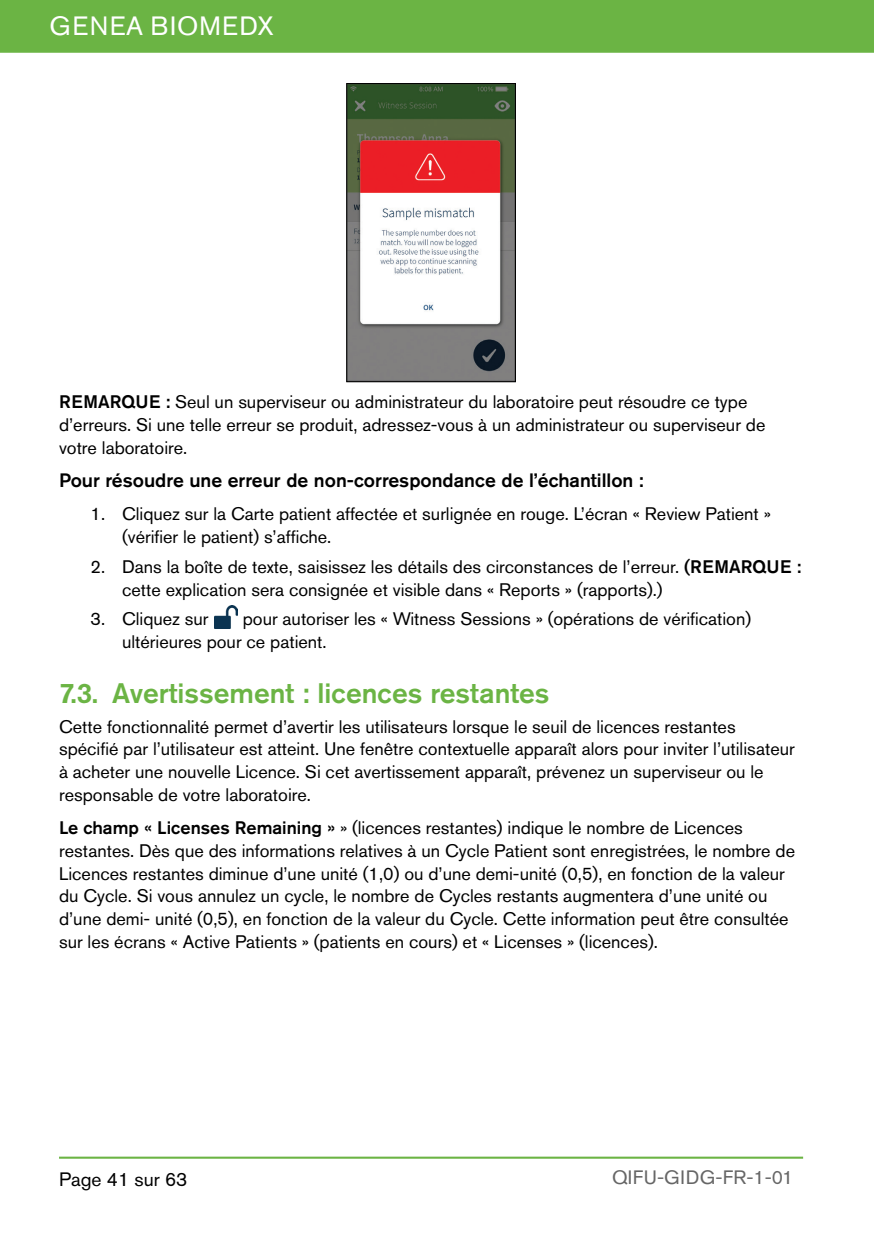
<style>
.page{position:relative;width:874px;height:1241px;background:#fff}
.page>*{position:absolute;margin:0;border:0;box-sizing:border-box;transform-origin:0 0}
.t1{font:500 28px "Akzidenz Grotesk Std";color:#6bb444}
.t2{font:26.25px "Akzidenz Grotesk Std";letter-spacing:.055em;color:#fff}
.t3{font:500 19.25px "Akzidenz Grotesk Std";color:#000}
.t4{font:19.25px "Akzidenz Grotesk Std";letter-spacing:.02em;color:#666}
.t5{font:19.25px "Akzidenz Grotesk Std";color:#000}
.t6{font:18.03px/22.8px "Akzidenz Grotesk Std";color:#000}
.s1{font-weight:500}
</style>
<div class="page">
<div style="left:0;top:0;width:873px;height:53px;background:#6bb444"></div>
<hr style="left:59px;top:1156px;width:743px;height:2px;background:#6bb444">
<img style="left:348px;top:85px;width:165px;height:295px">
<div style="left:346px;top:83px;width:169px;height:299px;border:1px solid #000"></div>
<img style="left:214px;top:605px;width:23px;height:24px">
<h2 class="t2" style="left:50px;top:11px;width:225px">GENEA BIOMEDX</h2>
<p class="t6" style="left:59px;top:390px;width:707px"><span class="s1">REMARQUE :</span> Seul un superviseur ou administrateur du laboratoire peut résoudre ce type d’erreurs. Si une telle erreur se produit, adressez-vous à un administrateur ou superviseur de votre laboratoire.</p>
<p class="t3" style="left:59px;top:468px;width:586px">Pour résoudre une erreur de non-correspondance de l’échantillon :</p>
<p class="t6" style="left:122px;top:502px;width:650px;text-indent:-32px">1. Cliquez sur la Carte patient affectée et surlignée en rouge. L’écran « Review Patient » (vérifier le patient) s’affiche.</p>
<p class="t6" style="left:122px;top:555px;width:680px;text-indent:-32px">2. Dans la boîte de texte, saisissez les détails des circonstances de l’erreur. <span class="s1">(REMARQUE : </span>cette explication sera consignée et visible dans « Reports » (rapports).)</p>
<p class="t6" style="left:90px;top:607px;width:119px">3. Cliquez sur</p>
<p class="t6" style="left:122px;top:607px;width:630px;text-indent:121px">pour autoriser les « Witness Sessions » (opérations de vérification) ultérieures pour ce patient.</p>
<p class="t1" style="left:59px;top:675px;width:492px">7.3. Avertissement : licences restantes</p>
<p class="t6" style="left:59px;top:714px;width:737px">Cette fonctionnalité permet d’avertir les utilisateurs lorsque le seuil de licences restantes spécifié par l’utilisateur est atteint. Une fenêtre contextuelle apparaît alors pour inviter l’utilisateur à acheter une nouvelle Licence. Si cet avertissement apparaît, prévenez un superviseur ou le responsable de votre laboratoire.</p>
<p class="t6" style="left:59px;top:816px;width:737px"><span class="s1">Le champ « Licenses Remaining »</span> » (licences restantes) indique le nombre de Licences restantes. Dès que des informations relatives à un Cycle Patient sont enregistrées, le nombre de Licences restantes diminue d’une unité (1,0) ou d’une demi-unité (0,5), en fonction de la valeur du Cycle. Si vous annulez un cycle, le nombre de Cycles restants augmentera d’une unité ou d’une demi- unité (0,5), en fonction de la valeur du Cycle. Cette information peut être consultée sur les écrans « Active Patients » (patients en cours) et « Licenses » (licences).</p>
<p class="t5" style="left:59px;top:1167px;width:130px">Page 41 sur 63</p>
<p class="t4" style="left:611px;top:1165px;width:183px">QIFU-GIDG-FR-1-01</p>
</div>
